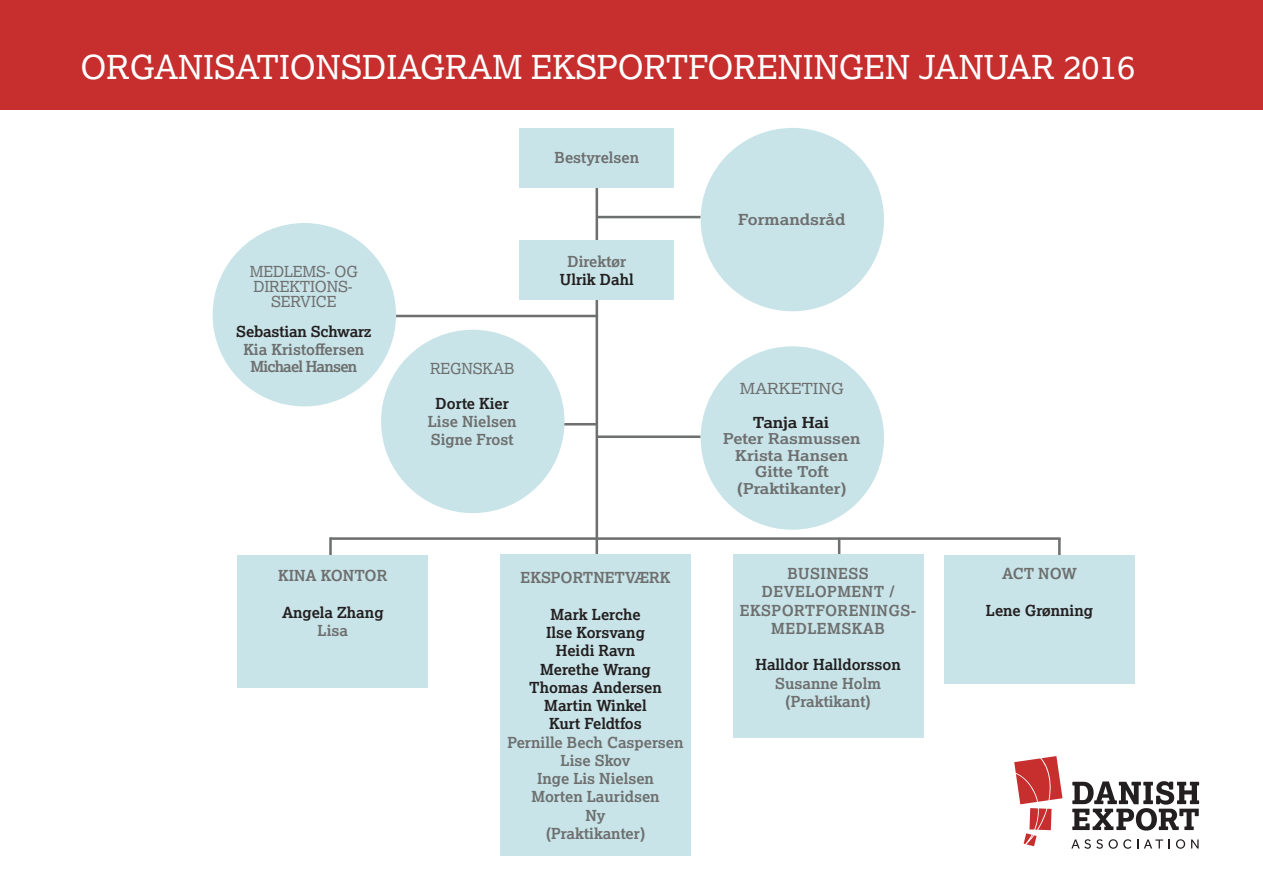
<style>
.page{position:relative;width:1263px;height:893px;background:#fff}
.page>*{position:absolute;margin:0;border:0;box-sizing:border-box;transform-origin:0 0}
.t1{font:33px "Lexia";color:#fff}
.t2{font:700 15.15px/18.3px "Lexia";color:#6e6f6f;text-align:center}
.t3{font:700 15.15px/18.3px "Lexia";color:#231f20;text-align:center}
.t4{font:700 15.15px/18.3px "Lexia";letter-spacing:.03em;color:#6e6f6f;text-align:center}
.t5{font:15.15px/15px "Lexia";letter-spacing:-.01em;color:#6e6f6f;text-align:center}
.t6{font:700 15.15px/17.7px "Lexia";letter-spacing:-.02em;color:#6e6f6f;text-align:center}
.t7{font:700 15.15px "Lexia";color:#6e6f6f;scale:1.12 1}
.t8{font:15.15px "Lexia";letter-spacing:-.01em;color:#6e6f6f;scale:1.12 1}
.t9{font:700 15.15px "Lexia";color:#231f20;scale:1.12 1}
.t10{font:700 15px/16.5px "Lexia";color:#6e6f6f;text-align:center;scale:1.12 1}
</style>
<div class="page">
<hr style="left:1058px;top:538px;width:3px;height:60px;background:#6e6f6f">
<hr style="left:838px;top:538px;width:2px;height:59px;background:#6e6f6f">
<hr style="left:329px;top:537px;width:3px;height:60px;background:#6e6f6f">
<hr style="left:597px;top:216px;width:104px;height:2px;background:#6e6f6f">
<hr style="left:595px;top:187px;width:3px;height:410px;background:#6e6f6f">
<div style="left:520px;top:128px;width:154px;height:59px;background:#c8e4e8"></div>
<div style="left:520px;top:240px;width:154px;height:60px;background:#c8e4e8"></div>
<div style="left:237px;top:555px;width:191px;height:133px;background:#c8e4e8"></div>
<div style="left:944px;top:555px;width:191px;height:128px;background:#c8e4e8"></div>
<div style="left:500px;top:555px;width:191px;height:301px;background:#c8e4e8"></div>
<hr style="left:396px;top:315px;width:202px;height:2px;background:#6e6f6f">
<hr style="left:330px;top:537px;width:731px;height:3px;background:#6e6f6f">
<hr style="left:492px;top:423px;width:106px;height:2px;background:#6e6f6f">
<hr style="left:596px;top:435px;width:105px;height:3px;background:#6e6f6f">
<div style="left:701px;top:346px;width:183px;height:184px;background:#c8e4e8;border-radius:50%"></div>
<div style="left:213px;top:223px;width:183px;height:183px;background:#c8e4e8;border-radius:50%"></div>
<div style="left:381px;top:330px;width:183px;height:183px;background:#c8e4e8;border-radius:50%"></div>
<div style="left:0;top:0;width:1263px;height:109px;background:#c72f2f"></div>
<div style="left:701px;top:128px;width:183px;height:183px;background:#c8e4e8;border-radius:50%"></div>
<div style="left:733px;top:555px;width:190px;height:183px;background:#c8e4e8"></div>
<svg style="left:1072px;top:781px;width:127px;height:50px"></svg>
<svg style="left:1071px;top:839px;width:60px;height:10px"></svg>
<svg style="left:1144px;top:839px;width:19px;height:9px"></svg>
<svg style="left:1176px;top:839px;width:9px;height:10px"></svg>
<svg style="left:1191px;top:839px;width:7px;height:9px"></svg>
<svg style="left:1014px;top:756px;width:48px;height:90px"></svg>
<h1 class="t1" style="left:81px;top:46px;width:1056px">ORGANISATIONSDIAGRAM EKSPORTFORENINGEN JANUAR 2016</h1>
<p class="t5" style="left:250px;top:264px;width:110px">MEDLEMS- OG<br>DIREKTIONS-<br>SERVICE</p>
<p class="t3" style="left:236px;top:322px;width:137px">Sebastian Schwarz</p>
<p class="t6" style="left:243px;top:340px;width:122px">Kia Kristoffersen<br>Michael Hansen</p>
<p class="t2" style="left:278px;top:566px;width:111px">KINA KONTOR</p>
<p class="t3" style="left:282px;top:603px;width:103px">Angela Zhang</p>
<p class="t2" style="left:318px;top:621px;width:32px">Lisa</p>
<p class="t2" style="left:554px;top:148px;width:86px">Bestyrelsen</p>
<p class="t5" style="left:430px;top:361px;width:86px">REGNSKAB</p>
<p class="t3" style="left:436px;top:394px;width:75px">Dorte Kier</p>
<p class="t2" style="left:428px;top:412px;width:90px;line-height:17.7px;text-align:left">Lise Nielsen<br>Signe Frost</p>
<p class="t2" style="left:567px;top:252px;width:60px">Direktør</p>
<p class="t3" style="left:560px;top:270px;width:75px">Ulrik Dahl</p>
<p class="t2" style="left:521px;top:568px;width:151px">EKSPORTNETVÆRK</p>
<p class="t3" style="left:529px;top:605px;width:134px">Mark Lerche<br>Ilse Korsvang<br>Heidi Ravn<br>Merethe Wrang<br>Thomas Andersen<br>Martin Winkel<br>Kurt Feldtfos</p>
<p class="t2" style="left:507px;top:732px;width:178px">Pernille Bech Caspersen<br>Lise Skov<br>Inge Lis Nielsen<br>Morten Lauridsen<br>Ny<br>(Praktikanter)</p>
<p class="t7" style="left:738px;top:210px;width:97px">Formandsråd</p>
<p class="t8" style="left:740px;top:379px;width:94px">MARKETING</p>
<p class="t9" style="left:753px;top:413px;width:70px">Tanja Hai</p>
<p class="t10" style="left:723px;top:430px;width:124px">Peter Rasmussen<br>Krista Hansen<br>Gitte Toft (Praktikanter)</p>
<p class="t4" style="left:740px;top:564px;width:178px">BUSINESS<br>DEVELOPMENT /<br>EKSPORTFORENINGS-<br>MEDLEMSKAB</p>
<p class="t3" style="left:755px;top:655px;width:147px">Halldor Halldorsson</p>
<p class="t2" style="left:775px;top:674px;width:107px">Susanne Holm (Praktikant)</p>
<p class="t2" style="left:1002px;top:564px;width:76px">ACT NOW</p>
<p class="t3" style="left:986px;top:601px;width:109px">Lene Grønning</p>
</div>
